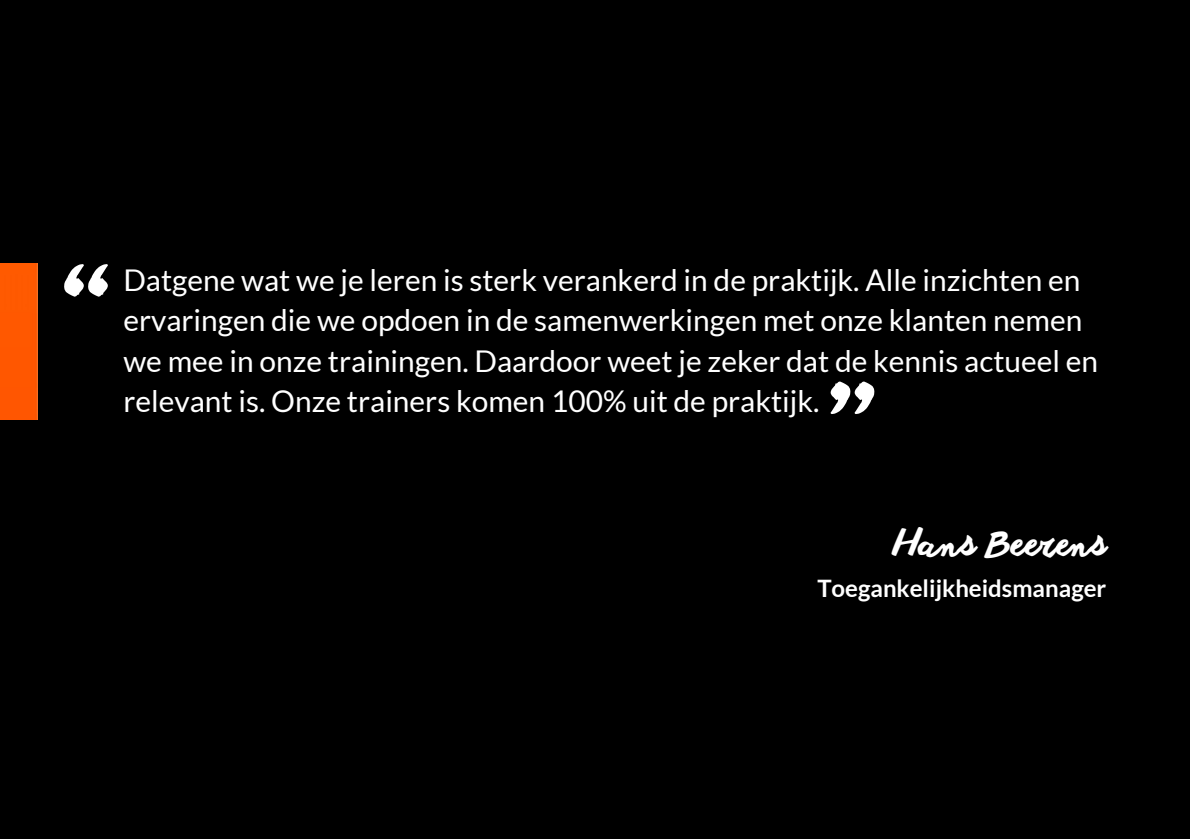
<style>
.page{position:relative;width:1190px;height:839px;background:#fff}
.page>*{position:absolute;margin:0;border:0;box-sizing:border-box;transform-origin:0 0}
.t1{font:200px "Selima";color:#fff}
.t2{font:34px "Anothershabby";color:#fff}
.t3{font:30px/40.4px "Lato";color:#fff}
.t4{font:700 24px "Lato";color:#fff}
</style>
<div class="page">
<div style="left:0;top:0;width:1190px;height:838px;background:#000"></div>
<div style="left:0;top:264px;width:37px;height:156px;background:#ff5800"></div>
<h1 class="t1" style="left:50px;top:205px;width:69px">“</h1>
<p class="t3" style="left:123px;top:259px;width:976px">Datgene wat we je leren is sterk verankerd in de praktijk. Alle inzichten en ervaringen die we opdoen in de samenwerkingen met onze klanten nemen we mee in onze trainingen. Daardoor weet je zeker dat de kennis actueel en relevant is. Onze trainers komen 100% uit de praktijk.</p>
<p class="t1" style="left:888px;top:473px;width:69px;rotate:-180deg">“</p>
<p class="t2" style="left:894px;top:525px;width:214px">Hans Beerens</p>
<p class="t4" style="left:817px;top:573px;width:290px">Toegankelijkheidsmanager</p>
</div>
